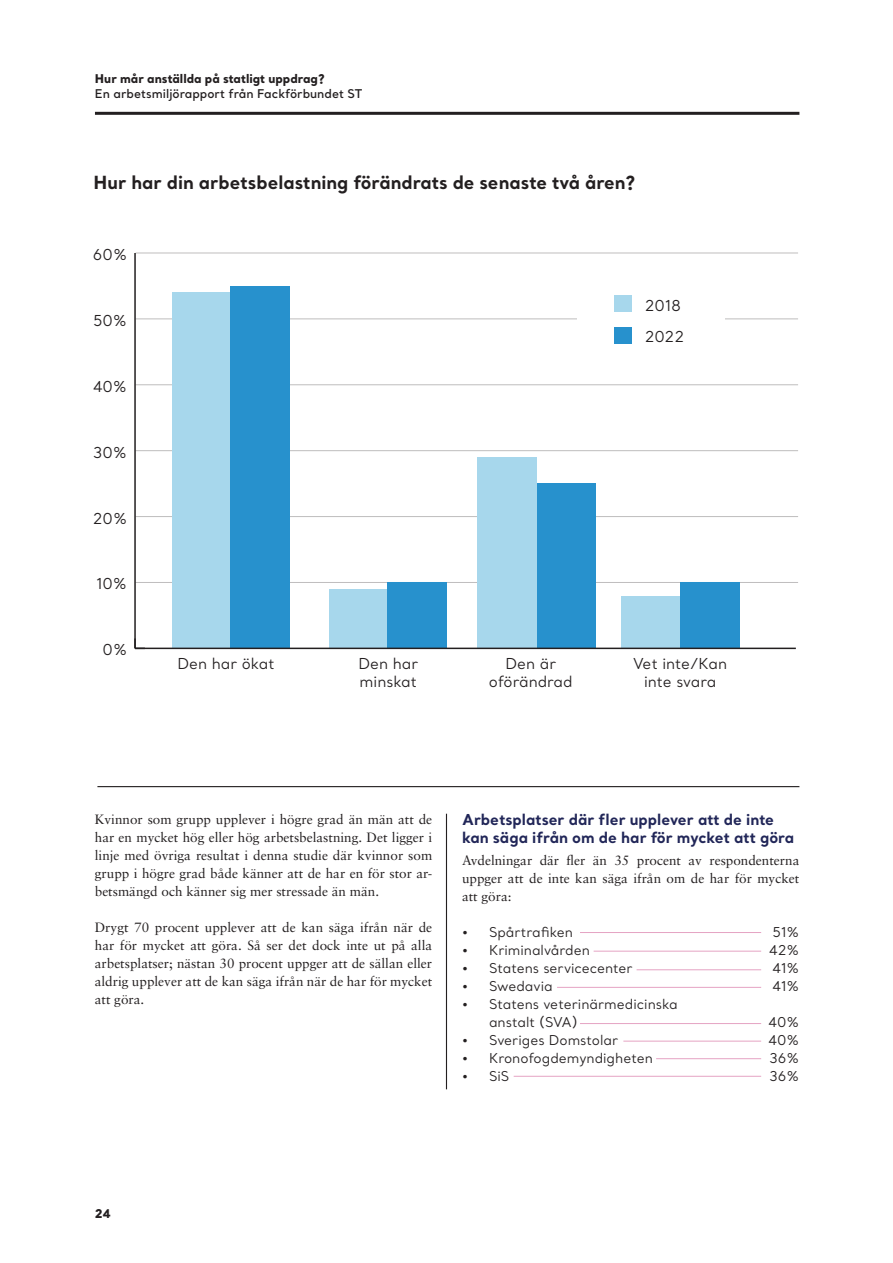
<style>
.page{position:relative;width:893px;height:1263px;background:#fff}
.page>*{position:absolute;margin:0;border:0;box-sizing:border-box;transform-origin:0 0}
.Innehåll_-_underrubr{font:700 18px "Santral";color:#231f20}
.Innehåll_-_underrubr-2{font:15px/31px "Santral";color:#231f20}
.Innehåll_-_underrubr-3{font:700 15px/18px "Santral";color:#212658}
.Innehåll_-_underrubr-4{font:13.5px/18px "Sabon LT Pro";color:#231f20;text-align:justify}
.t1{font:13.5px/18px "Santral";color:#231f20}
.t2{font:600 12px "Santral";color:#231f20}
.t3{font:800 12px "Santral";color:#231f20}
</style>
<div class="page">
<hr style="left:95px;top:112px;width:704px;height:3px;background:#231f20">
<hr style="left:136px;top:582px;width:662px;height:1px;background:#231f20">
<hr style="left:136px;top:516px;width:662px;height:1px;background:#231f20">
<hr style="left:136px;top:450px;width:662px;height:1px;background:#231f20">
<hr style="left:136px;top:384px;width:662px;height:1px;background:#231f20">
<hr style="left:136px;top:318px;width:662px;height:1px;background:#231f20">
<hr style="left:136px;top:253px;width:662px;height:1px;background:#231f20">
<div style="left:536px;top:484px;width:59px;height:164px;background:#2791cd"></div>
<div style="left:172px;top:292px;width:59px;height:356px;background:#a7d7ec"></div>
<div style="left:478px;top:457px;width:59px;height:191px;background:#a7d7ec"></div>
<div style="left:329px;top:589px;width:59px;height:59px;background:#a7d7ec"></div>
<div style="left:621px;top:596px;width:60px;height:52px;background:#a7d7ec"></div>
<div style="left:231px;top:286px;width:59px;height:362px;background:#2791cd"></div>
<div style="left:680px;top:582px;width:60px;height:66px;background:#2791cd"></div>
<div style="left:387px;top:582px;width:60px;height:66px;background:#2791cd"></div>
<hr style="left:135px;top:648px;width:661px;height:1px;background:#231f20">
<hr style="left:134px;top:253px;width:2px;height:395px;background:#231f20">
<svg style="left:134px;top:638px;width:11px;height:11px"></svg>
<hr style="left:446px;top:814px;width:1px;height:275px;background:#231f20">
<hr style="left:97px;top:786px;width:702px;height:1px;background:#231f20">
<div style="left:577px;top:286px;width:147px;height:74px;background:#fff"></div>
<div style="left:614px;top:295px;width:17px;height:17px;background:#a7d7ec"></div>
<div style="left:614px;top:327px;width:17px;height:17px;background:#2791cd"></div>
<hr style="left:580px;top:932px;width:181px;height:1px;background:#e5a3c3">
<hr style="left:594px;top:951px;width:167px;height:1px;background:#e5a3c3">
<hr style="left:637px;top:969px;width:124px;height:1px;background:#e5a3c3">
<hr style="left:557px;top:987px;width:204px;height:1px;background:#e5a3c3">
<hr style="left:580px;top:1023px;width:181px;height:1px;background:#e5a3c3">
<hr style="left:623px;top:1041px;width:138px;height:1px;background:#e5a3c3">
<hr style="left:656px;top:1058px;width:105px;height:1px;background:#e5a3c3">
<hr style="left:514px;top:1076px;width:247px;height:1px;background:#e5a3c3">
<p class="t3" style="left:95px;top:71px;width:231px">Hur mår anställda på statligt uppdrag?</p>
<p class="t2" style="left:95px;top:85px;width:269px">En arbetsmiljörapport från Fackförbundet ST</p>
<p class="Innehåll_-_underrubr" style="left:94px;top:170px;width:543px">Hur har din arbetsbelastning förändrats de senaste två åren?</p>
<p class="Innehåll_-_underrubr-2" style="left:93px;top:239px;width:36px">60%</p>
<p class="Innehåll_-_underrubr-2" style="left:93px;top:305px;width:36px">50%</p>
<p class="Innehåll_-_underrubr-2" style="left:93px;top:371px;width:36px">40%</p>
<p class="Innehåll_-_underrubr-2" style="left:93px;top:436px;width:35px">30%</p>
<p class="Innehåll_-_underrubr-2" style="left:93px;top:502px;width:36px">20%</p>
<p class="Innehåll_-_underrubr-2" style="left:96px;top:568px;width:32px">10%</p>
<p class="Innehåll_-_underrubr-2" style="left:103px;top:634px;width:26px">0%</p>
<p class="Innehåll_-_underrubr-2" style="left:177px;top:647px;width:99px">Den har ökat</p>
<p class="Innehåll_-_underrubr-2" style="left:645px;top:290px;width:41px">2018<br>2022</p>
<p class="Innehåll_-_underrubr-2" style="left:358px;top:647px;width:61px">Den har</p>
<p class="Innehåll_-_underrubr-2" style="left:360px;top:665px;width:59px">minskat</p>
<p class="Innehåll_-_underrubr-2" style="left:505px;top:647px;width:52px">Den är</p>
<p class="Innehåll_-_underrubr-2" style="left:489px;top:665px;width:85px">oförändrad</p>
<p class="Innehåll_-_underrubr-2" style="left:633px;top:647px;width:95px">Vet inte/Kan</p>
<p class="Innehåll_-_underrubr-2" style="left:644px;top:665px;width:74px">inte svara</p>
<p class="Innehåll_-_underrubr-4" style="left:95px;top:810px;width:339px">Kvinnor som grupp upplever i högre grad än män att de har en mycket hög eller hög arbetsbelastning. Det ligger i linje med övriga resultat i denna studie där kvinnor som grupp i högre grad både känner att de har en för stor ar&shy;betsmängd och känner sig mer stressade än män.</p>
<p class="Innehåll_-_underrubr-4" style="left:95px;top:918px;width:339px">Drygt 70 procent upplever att de kan säga ifrån när de har för mycket att göra. Så ser det dock inte ut på alla arbetsplatser; nästan 30 procent uppger att de sällan eller aldrig upplever att de kan säga ifrån när de har för mycket att göra.</p>
<p class="Innehåll_-_underrubr-3" style="left:462px;top:810px;width:334px">Arbetsplatser där fler upplever att de inte kan säga ifrån om de har för mycket att göra</p>
<p class="Innehåll_-_underrubr-4" style="left:462px;top:851px;width:339px">Avdelningar där fler än 35 procent av respondenterna uppger att de inte kan säga ifrån om de har för mycket att göra:</p>
<p class="t1" style="left:462px;top:923px;width:113px">• Spårtrafiken</p>
<p class="t1" style="left:772px;top:923px;width:28px">51%</p>
<p class="t1" style="left:462px;top:941px;width:130px">• Kriminalvården</p>
<p class="t1" style="left:769px;top:941px;width:32px">42%</p>
<p class="t1" style="left:462px;top:959px;width:172px">• Statens servicecenter</p>
<p class="t1" style="left:772px;top:959px;width:28px">41%</p>
<p class="t1" style="left:462px;top:977px;width:92px">• Swedavia</p>
<p class="t1" style="left:772px;top:977px;width:28px">41%</p>
<p class="t1" style="left:489px;top:995px;width:190px;text-indent:-27px">• Statens veterinärmedicinska anstalt (SVA)</p>
<p class="t1" style="left:769px;top:1013px;width:32px">40%</p>
<p class="t1" style="left:462px;top:1031px;width:158px">• Sveriges Domstolar</p>
<p class="t1" style="left:769px;top:1031px;width:32px">40%</p>
<p class="t1" style="left:462px;top:1049px;width:192px">• Kronofogdemyndigheten</p>
<p class="t1" style="left:769px;top:1049px;width:31px">36%</p>
<p class="t1" style="left:462px;top:1067px;width:49px">• SiS</p>
<p class="t1" style="left:769px;top:1067px;width:31px">36%</p>
<p class="t3" style="left:95px;top:1205px;width:17px">24</p>
</div>
